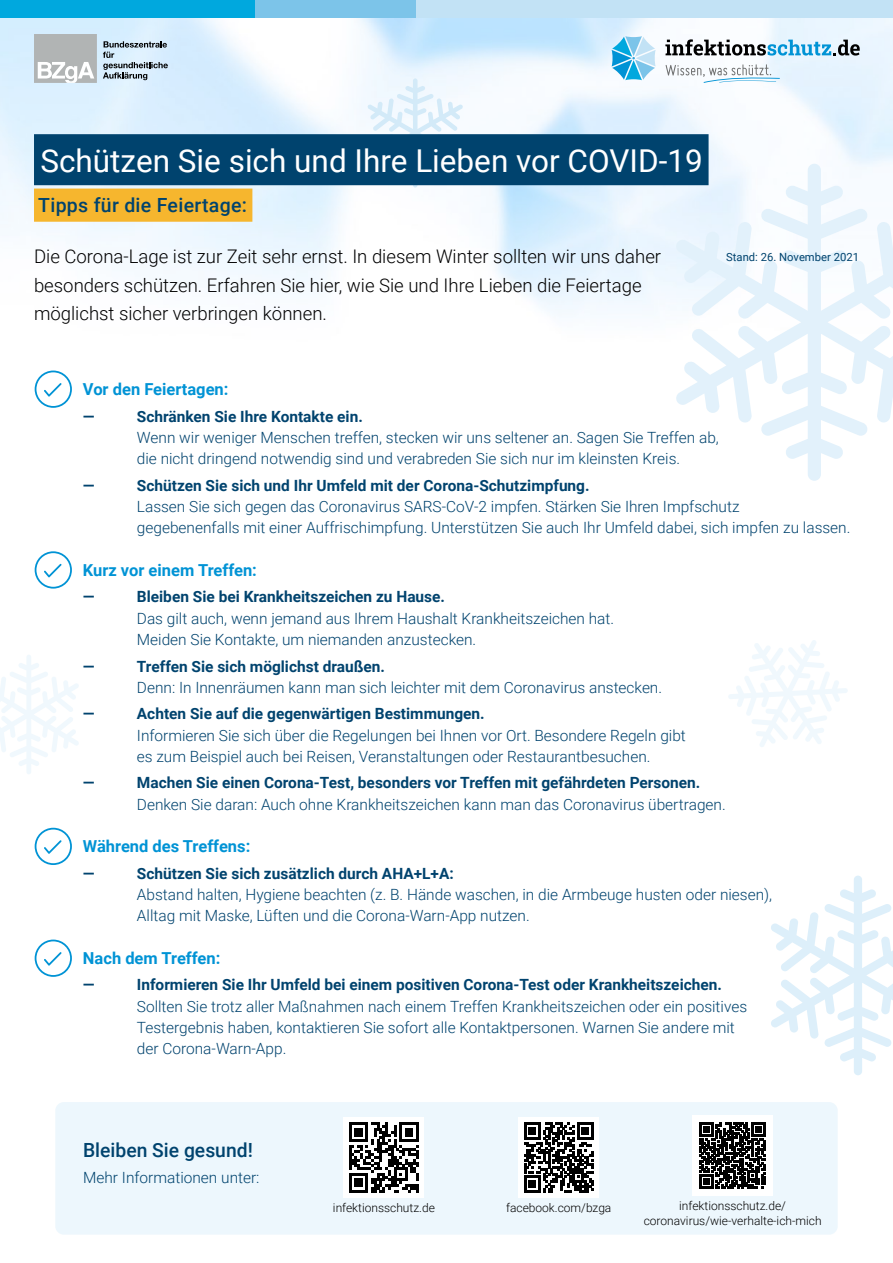
<style>
.page{position:relative;width:893px;height:1263px;background:#fff}
.page>*{position:absolute;margin:0;border:0;box-sizing:border-box;transform-origin:0 0}
.p-titel{font:31.5px "Roboto";color:#fff}
.p-untertitel{font:500 19.5px "Roboto";letter-spacing:.015em;color:#00436e}
.p-infos-titel{font:500 19.5px "Roboto";color:#00436e}
.p-einleitung{font:300 18.75px/28.5px "Roboto";color:#000}
.t1{font:700 16.5px "Roboto";color:#0093d5}
.t2{font:300 15.45px/21.3px "Roboto";color:#00436e}
.t3{font:700 15.45px "Roboto";color:#00436e}
.t4{font:300 12px/15px "Roboto";color:#000;text-align:center}
.p-stand-datum{font:11.25px "Roboto";color:#00436e}
.s1{font-weight:700}
</style>
<div class="page">
<img style="left:0;top:17px;width:893px;height:375px">
<div style="left:0;top:0;width:255px;height:17px;background:#00a8de"></div>
<div style="left:255px;top:0;width:162px;height:17px;background:#7cc4e9"></div>
<div style="left:417px;top:0;width:476px;height:17px;background:#c2e2f5"></div>
<svg style="left:728px;top:640px;width:120px;height:107px"></svg>
<svg style="left:675px;top:164px;width:218px;height:317px"></svg>
<div style="left:55px;top:1102px;width:783px;height:132px;background:#edf7fd;border-radius:9px"></div>
<svg style="left:771px;top:875px;width:122px;height:200px"></svg>
<svg style="left:367px;top:78px;width:96px;height:110px"></svg>
<div style="left:34px;top:134px;width:675px;height:51px;background:#00436e"></div>
<svg style="left:0;top:655px;width:79px;height:119px"></svg>
<div style="left:344px;top:1117px;width:80px;height:81px;background:#fff"></div>
<svg style="left:349px;top:1122px;width:70px;height:70px"></svg>
<div style="left:519px;top:1117px;width:80px;height:81px;background:#fff"></div>
<svg style="left:524px;top:1123px;width:70px;height:69px"></svg>
<div style="left:692px;top:1116px;width:81px;height:80px;background:#fff"></div>
<svg style="left:699px;top:1122px;width:67px;height:67px"></svg>
<div style="left:34px;top:189px;width:218px;height:33px;background:#f6b62e"></div>
<svg style="left:35px;top:939px;width:37px;height:38px"></svg>
<svg style="left:35px;top:828px;width:37px;height:37px"></svg>
<svg style="left:35px;top:371px;width:37px;height:37px"></svg>
<svg style="left:35px;top:551px;width:37px;height:38px"></svg>
<svg style="left:612px;top:36px;width:44px;height:44px"></svg>
<svg style="left:665px;top:39px;width:195px;height:17px"></svg>
<svg style="left:666px;top:64px;width:114px;height:19px"></svg>
<div style="left:34px;top:34px;width:63px;height:49px;background:#b1b4b4"></div>
<svg style="left:103px;top:41px;width:65px;height:39px;background:#adbdc9"></svg>
<svg style="left:38px;top:62px;width:56px;height:21px"></svg>
<p class="p-titel" style="left:40px;top:139px;width:664px">Schützen Sie sich und Ihre Lieben vor COVID-19</p>
<p class="p-untertitel" style="left:38px;top:191px;width:210px">Tipps für die Feiertage:</p>
<p class="p-einleitung" style="left:34px;top:242px;width:629px">Die Corona-Lage ist zur Zeit sehr ernst. In diesem Winter sollten wir uns daher besonders schützen. Erfahren Sie hier, wie Sie und Ihre Lieben die Feiertage möglichst sicher verbringen können.</p>
<p class="p-stand-datum" style="left:726px;top:249px;width:134px">Stand: 26. November 2021</p>
<h1 class="t1" style="left:83px;top:378px;width:147px">Vor den Feiertagen:</h1>
<p class="t3" style="left:83px;top:405px;width:13px">—</p>
<p class="t2" style="left:137px;top:405px;width:583px"><span class="s1">Schränken Sie Ihre Kontakte ein.<br></span>Wenn wir weniger Menschen treffen, stecken wir uns seltener an. Sagen Sie Treffen ab, die nicht dringend notwendig sind und verabreden Sie sich nur im kleinsten Kreis.</p>
<p class="t3" style="left:83px;top:474px;width:13px">—</p>
<p class="t2" style="left:137px;top:474px;width:715px"><span class="s1">Schützen Sie sich und Ihr Umfeld mit der Corona-Schutzimpfung.<br></span>Lassen Sie sich gegen das Coronavirus SARS-CoV-2 impfen. Stärken Sie Ihren Impfschutz<br>gegebenenfalls mit einer Auffrischimpfung. Unterstützen Sie auch Ihr Umfeld dabei, sich impfen zu lassen.</p>
<h1 class="t1" style="left:83px;top:558px;width:176px">Kurz vor einem Treffen:</h1>
<p class="t3" style="left:83px;top:586px;width:13px">—</p>
<p class="t2" style="left:137px;top:586px;width:479px"><span class="s1">Bleiben Sie bei Krankheitszeichen zu Hause.<br></span>Das gilt auch, wenn jemand aus Ihrem Haushalt Krankheitszeichen hat.<br>Meiden Sie Kontakte, um niemanden anzustecken.</p>
<p class="t3" style="left:83px;top:655px;width:13px">—</p>
<p class="t2" style="left:137px;top:655px;width:527px"><span class="s1">Treffen Sie sich möglichst draußen.<br></span>Denn: In Innenräumen kann man sich leichter mit dem Coronavirus anstecken.</p>
<p class="t3" style="left:83px;top:703px;width:13px">—</p>
<p class="t2" style="left:137px;top:703px;width:550px"><span class="s1">Achten Sie auf die gegenwärtigen Bestimmungen.<br></span>Informieren Sie sich über die Regelungen bei Ihnen vor Ort. Besondere Regeln gibt es zum Beispiel auch bei Reisen, Veranstaltungen oder Restaurantbesuchen.</p>
<p class="t3" style="left:83px;top:772px;width:13px">—</p>
<p class="t2" style="left:137px;top:772px;width:590px"><span class="s1">Machen Sie einen Corona-Test, besonders vor Treffen mit gefährdeten Personen.<br></span>Denken Sie daran: Auch ohne Krankheitszeichen kann man das Coronavirus übertragen.</p>
<h1 class="t1" style="left:83px;top:835px;width:169px">Während des Treffens:</h1>
<p class="t3" style="left:83px;top:862px;width:13px">—</p>
<p class="t2" style="left:137px;top:862px;width:637px"><span class="s1">Schützen Sie sich zusätzlich durch AHA+L+A:<br></span>Abstand halten, Hygiene beachten (z. B. Hände waschen, in die Armbeuge husten oder niesen),<br>Alltag mit Maske, Lüften und die Corona-Warn-App nutzen.</p>
<h1 class="t1" style="left:83px;top:946px;width:139px">Nach dem Treffen:</h1>
<p class="t3" style="left:83px;top:974px;width:13px">—</p>
<p class="t2" style="left:137px;top:974px;width:612px"><span class="s1">Informieren Sie Ihr Umfeld bei einem positiven Corona-Test oder Krankheitszeichen.<br></span>Sollten Sie trotz aller Maßnahmen nach einem Treffen Krankheitszeichen oder ein positives Testergebnis haben, kontaktieren Sie sofort alle Kontaktpersonen. Warnen Sie andere mit der Corona-Warn-App.</p>
<p class="p-infos-titel" style="left:83px;top:1136px;width:171px">Bleiben Sie gesund!</p>
<h1 class="t2" style="left:83px;top:1166px;width:178px">Mehr Informationen unter:</h1>
<h1 class="t4" style="left:333px;top:1200px;width:103px">infektionsschutz.de</h1>
<h1 class="t4" style="left:506px;top:1199px;width:107px">facebook.com/bzga</h1>
<h1 class="t4" style="left:644px;top:1197px;width:179px">infektionsschutz.de/ coronavirus/wie-verhalte-ich-mich</h1>
</div>
